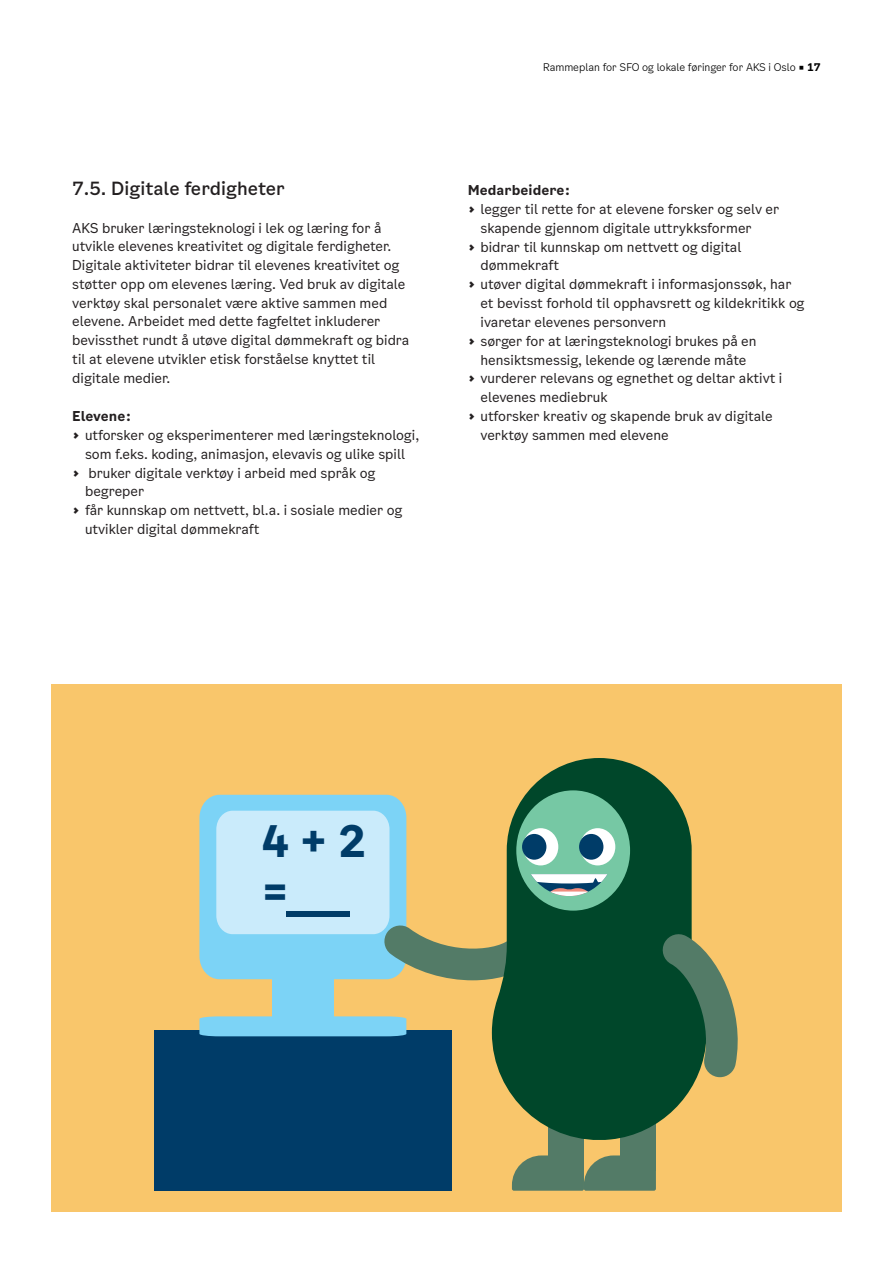
<style>
.page{position:relative;width:893px;height:1263px;background:#fff}
.page>*{position:absolute;margin:0;border:0;box-sizing:border-box;transform-origin:0 0}
.t1{font:700 43.05px/51.6px "Oslo Sans";color:#003c68}
.B-overskrift{font:500 18px "Oslo Sans";color:#231f20}
.B-overskrift-2{font:13.5px/18.9px "Oslo Sans";color:#231f20}
.Brødtekst{font:700 13.5px "Oslo Sans";color:#231f20}
.B-overskrift-3{font:700 13.5px "Oslo Sans";letter-spacing:-.01em;color:#231f20}
.t2{font:300 10.5px "Oslo Sans";color:#000}
.s1{font-weight:700}
</style>
<div class="page">
<div style="left:51px;top:685px;width:791px;height:527px;background:#f9c66b"></div>
<div style="left:154px;top:1030px;width:297px;height:161px;background:#003c68"></div>
<div style="left:272px;top:974px;width:62px;height:42px;background:#7cd3f6"></div>
<div style="left:199px;top:1016px;width:207px;height:20px;background:#7cd3f6"></div>
<div style="left:621px;top:1120px;width:35px;height:50px;background:#537b67"></div>
<div style="left:549px;top:1120px;width:35px;height:50px;background:#537b67"></div>
<svg style="left:512px;top:1155px;width:144px;height:36px"></svg>
<svg style="left:492px;top:758px;width:205px;height:388px;fill:#00472a"></svg>
<svg style="left:660px;top:932px;width:78px;height:145px"></svg>
<div style="left:516px;top:790px;width:114px;height:121px;background:#76c8a4;border-radius:50%"></div>
<div style="left:580px;top:828px;width:35px;height:37px;background:#fff;border-radius:50%"></div>
<svg style="left:199px;top:795px;width:408px;height:185px"></svg>
<p class="B-overskrift" style="left:72px;top:176px;width:214px">7.5. Digitale ferdigheter</p>
<p class="B-overskrift-2" style="left:72px;top:218px;width:339px">AKS bruker læringsteknologi i lek og læring for å utvikle elevenes kreativitet og digitale ferdigheter.<br>Digitale aktiviteter bidrar til elevenes kreativitet og støtter opp om elevenes læring. Ved bruk av digitale verktøy skal personalet være aktive sammen med elevene. Arbeidet med dette fagfeltet inkluderer bevissthet rundt å utøve digital dømmekraft og bidra til at elevene utvikler etisk forståelse knyttet til digitale medier.</p>
<p class="B-overskrift-3" style="left:72px;top:407px;width:60px">Elevene:</p>
<p class="B-overskrift-2" style="left:72px;top:425px;width:348px;text-align:center">▸ utforsker og eksperimenterer med læringsteknologi, som f.eks. koding, animasjon, elevavis og ulike spill</p>
<p class="B-overskrift-2" style="left:85px;top:463px;width:292px;text-indent:-13px">▸ bruker digitale verktøy i arbeid med språk og begreper</p>
<p class="B-overskrift-2" style="left:85px;top:501px;width:319px;text-indent:-13px">▸ får kunnskap om nettvett, bl.a. i sosiale medier og utvikler digital dømmekraft</p>
<p class="t2" style="left:543px;top:60px;width:279px">Rammeplan for SFO og lokale føringer for AKS i Oslo <span class="s1">▪ 17</span></p>
<p class="Brødtekst" style="left:468px;top:181px;width:104px">Medarbeidere:</p>
<p class="B-overskrift-2" style="left:480px;top:199px;width:300px;text-indent:-13px">▸ legger til rette for at elevene forsker og selv er skapende gjennom digitale uttrykksformer</p>
<p class="B-overskrift-2" style="left:480px;top:237px;width:263px;text-indent:-13px">▸ bidrar til kunnskap om nettvett og digital dømmekraft</p>
<p class="B-overskrift-2" style="left:480px;top:275px;width:325px;text-indent:-13px">▸ utøver digital dømmekraft i informasjonssøk, har et bevisst forhold til opphavsrett og kildekritikk og ivaretar elevenes personvern</p>
<p class="B-overskrift-2" style="left:468px;top:331px;width:290px;text-align:center">▸ sørger for at læringsteknologi brukes på en hensiktsmessig, lekende og lærende måte</p>
<p class="B-overskrift-2" style="left:480px;top:369px;width:303px;text-indent:-13px">▸ vurderer relevans og egnethet og deltar aktivt i elevenes mediebruk</p>
<p class="B-overskrift-2" style="left:480px;top:407px;width:294px;text-indent:-13px">▸ utforsker kreativ og skapende bruk av digitale verktøy sammen med elevene</p>
<p class="t1" style="left:261px;top:816px;width:106px">4 + 2 =</p>
</div>
